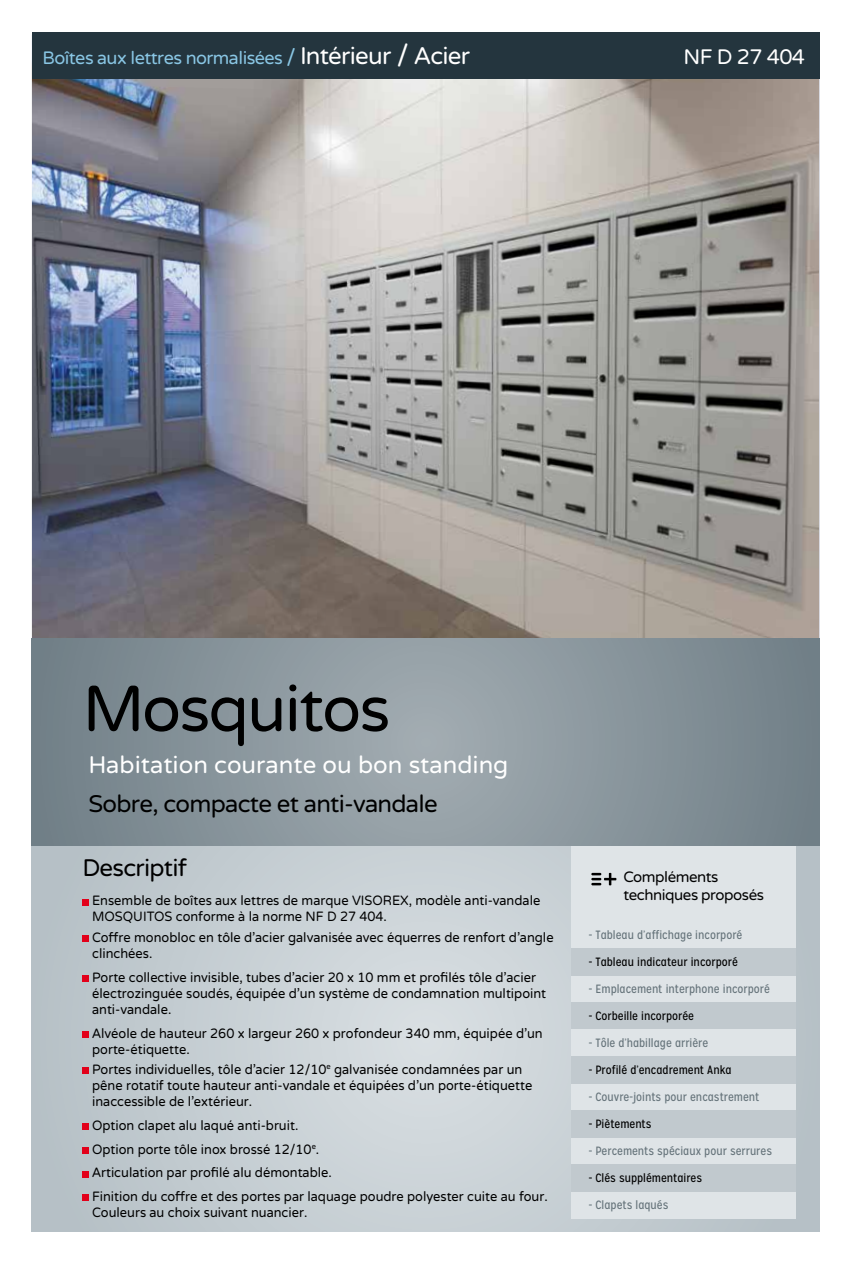
<style>
.page{position:relative;width:851px;height:1263px;background:#fff}
.page>*{position:absolute;margin:0;border:0;box-sizing:border-box;transform-origin:0 0}
.t1{font:64.5px "Varela Round";letter-spacing:-.03em;color:#000}
.t2{font:50.1px "Entypo";color:#000}
.t3{font:24px "Varela Round";letter-spacing:-.03em;color:#000}
.t4{font:24px "Varela Round";color:#fff}
.t5{font:21px "Varela Round";letter-spacing:-.03em;color:#fff}
.t6{font:18px "Varela Round";letter-spacing:-.03em;color:#89c6e4}
.t7{font:15px "Varela Round";letter-spacing:-.03em;color:#000}
.t8{font:13.5px/16.2px "Varela Round";color:#000;scale:.95 1}
.t9{font:12px "Mission Gothic";color:#66747b}
.t10{font:12px "Mission Gothic";color:#000}
.s1{font-size:21px}
.s2{font-size:24px;color:#fff}
.s3{font-size:27px;color:#fff}
</style>
<div class="page">
<svg style="left:32px;top:845px;width:787px;height:386px;background:#c6ced3"></svg>
<img style="left:32px;top:79px;width:787px;height:560px">
<div style="left:571px;top:840px;width:224px;height:108px;background:#dfe4e7"></div>
<div style="left:571px;top:975px;width:224px;height:27px;background:#dfe4e7"></div>
<div style="left:571px;top:948px;width:224px;height:27px;background:#c1c9ce"></div>
<div style="left:571px;top:1002px;width:224px;height:27px;background:#c1c9ce"></div>
<div style="left:571px;top:1137px;width:224px;height:27px;background:#dfe4e7"></div>
<div style="left:571px;top:1191px;width:224px;height:27px;background:#dfe4e7"></div>
<div style="left:571px;top:1164px;width:224px;height:27px;background:#c1c9ce"></div>
<div style="left:571px;top:1029px;width:224px;height:27px;background:#dfe4e7"></div>
<div style="left:571px;top:1083px;width:224px;height:27px;background:#dfe4e7"></div>
<div style="left:571px;top:1056px;width:224px;height:27px;background:#c1c9ce"></div>
<div style="left:571px;top:1110px;width:224px;height:27px;background:#c1c9ce"></div>
<div style="left:32px;top:32px;width:787px;height:47px;background:#24353e"></div>
<svg style="left:32px;top:639px;width:787px;height:206px;background:#87949b"></svg>
<div style="left:82px;top:899px;width:7px;height:6px;background:#e2001a"></div>
<div style="left:82px;top:935px;width:7px;height:7px;background:#e2001a"></div>
<div style="left:82px;top:975px;width:7px;height:7px;background:#e2001a"></div>
<div style="left:82px;top:1032px;width:7px;height:6px;background:#e2001a"></div>
<div style="left:82px;top:1067px;width:7px;height:7px;background:#e2001a"></div>
<div style="left:82px;top:1123px;width:7px;height:7px;background:#e2001a"></div>
<div style="left:82px;top:1147px;width:7px;height:7px;background:#e2001a"></div>
<div style="left:82px;top:1171px;width:7px;height:6px;background:#e2001a"></div>
<div style="left:82px;top:1195px;width:7px;height:6px;background:#e2001a"></div>
<h3 class="t6" style="left:43px;top:48px;width:429px">Boîtes aux lettres normalisées <span class="s1">/</span> <span class="s2">Intérieur</span> <span class="s3">/</span> <span class="s2">Acier</span></h3>
<h3 class="t5" style="left:683px;top:45px;width:123px">NF D 27 404</h3>
<h1 class="t1" style="left:82px;top:672px;width:309px">Mosquitos</h1>
<h3 class="t4" style="left:88px;top:750px;width:421px">Habitation courante ou bon standing</h3>
<h3 class="t3" style="left:88px;top:790px;width:351px">Sobre, compacte et anti-vandale</h3>
<h3 class="t3" style="left:82px;top:854px;width:106px">Descriptif</h3>
<p class="t8" style="left:92px;top:893px;width:473px">Ensemble de boîtes aux lettres de marque VISOREX, modèle anti-vandale<br>MOSQUITOS conforme à la norme NF D 27 404.</p>
<p class="t8" style="left:92px;top:929px;width:487px">Coffre monobloc en tôle d’acier galvanisée avec équerres de renfort d’angle clinchées.</p>
<p class="t8" style="left:92px;top:969px;width:479px">Porte collective invisible, tubes d’acier 20 x 10 mm et profilés tôle d’acier électrozinguée soudés, équipée d’un système de condamnation multipoint anti-vandale.</p>
<p class="t8" style="left:92px;top:1026px;width:476px">Alvéole de hauteur 260 x largeur 260 x profondeur 340 mm, équipée d’un porte-étiquette.</p>
<p class="t8" style="left:92px;top:1061px;width:465px">Portes individuelles, tôle d’acier 12/10<sup>e</sup> galvanisée condamnées par un pêne rotatif toute hauteur anti-vandale et équipées d’un porte-étiquette inaccessible de l’extérieur.</p>
<p class="t8" style="left:92px;top:1114px;width:481px;line-height:23.7px">Option clapet alu laqué anti-bruit.<br>Option porte tôle inox brossé 12/10<sup>e</sup>.<br>Articulation par profilé alu démontable.<br>Finition du coffre et des portes par laquage poudre polyester cuite au four.</p>
<p class="t8" style="left:92px;top:1205px;width:228px">Couleurs au choix suivant nuancier.</p>
<p class="t7" style="left:623px;top:868px;width:96px">Compléments</p>
<h2 class="t2" style="left:588px;top:845px;width:32px">j</h2>
<p class="t7" style="left:623px;top:886px;width:142px">techniques proposés</p>
<p class="t9" style="left:588px;top:928px;width:155px">- Tableau d’affichage incorporé</p>
<p class="t10" style="left:588px;top:955px;width:150px">- Tableau indicateur incorporé</p>
<p class="t9" style="left:588px;top:982px;width:182px">- Emplacement interphone incorporé</p>
<p class="t10" style="left:588px;top:1009px;width:107px">- Corbeille incorporée</p>
<p class="t9" style="left:588px;top:1036px;width:121px">- Tôle d’habillage arrière</p>
<p class="t10" style="left:588px;top:1063px;width:144px">- Profilé d’encadrement Anka</p>
<p class="t9" style="left:588px;top:1090px;width:172px">- Couvre-joints pour encastrement</p>
<p class="t10" style="left:588px;top:1117px;width:64px">- Piètements</p>
<p class="t9" style="left:588px;top:1144px;width:185px">- Percements spéciaux pour serrures</p>
<p class="t10" style="left:588px;top:1171px;width:115px">- Clés supplémentaires</p>
<p class="t9" style="left:588px;top:1198px;width:81px">- Clapets laqués</p>
</div>
